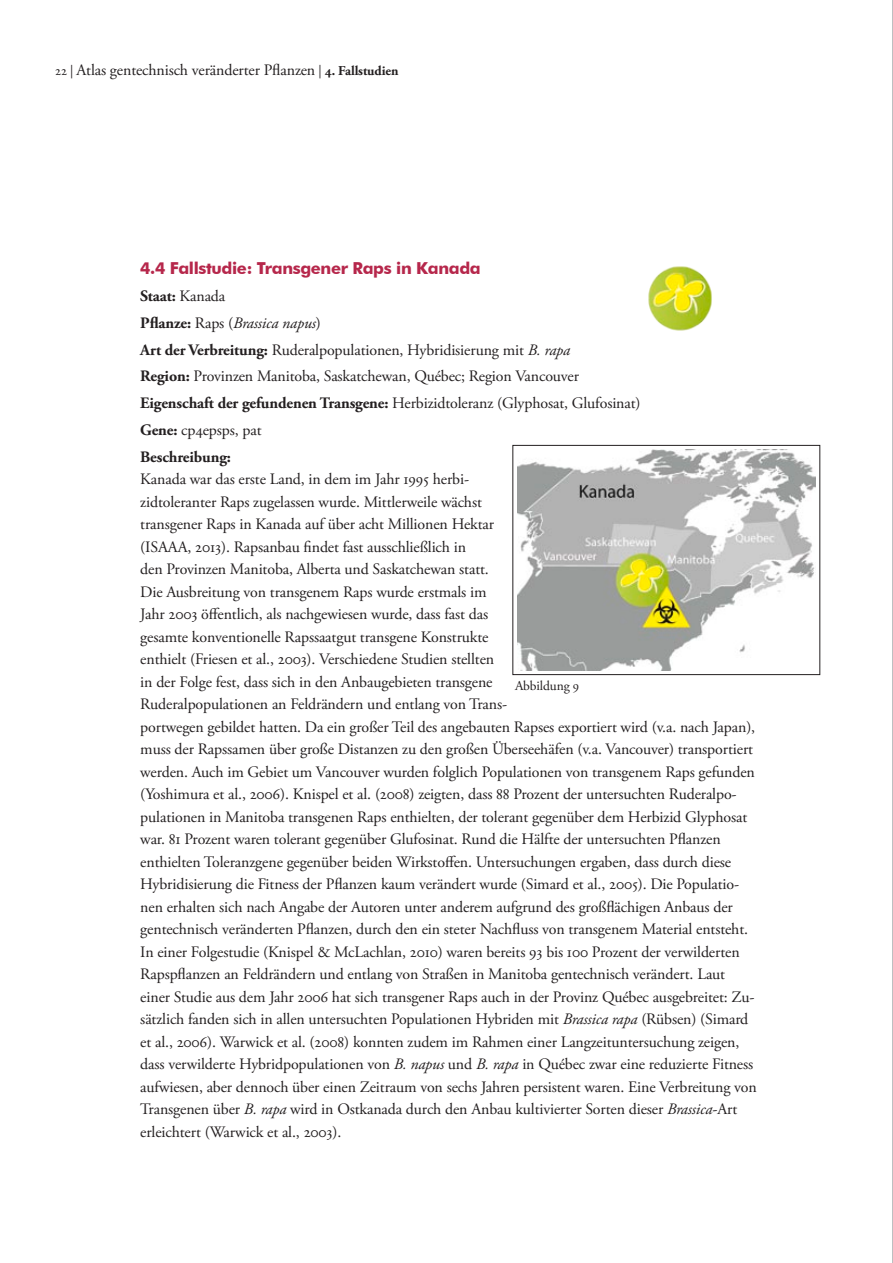
<style>
.page{position:relative;width:893px;height:1263px;background:#fff}
.page>*{position:absolute;margin:0;border:0;box-sizing:border-box;transform-origin:0 0}
.t1{font:700 16.5px "Futura BT";letter-spacing:-.02em;color:#b6274b}
.t2{font:15.9px/22.5px "Adobe Garamond Pro";letter-spacing:-.01em;color:#231f20}
.t3{font:13.5px "Adobe Garamond Pro";letter-spacing:-.01em;color:#231f20}
.s1{font-size:13.5px}
.s2{font-weight:700;font-size:13.5px}
.s3{font-weight:700}
.s4{font-style:italic}
</style>
<div class="page">
<hr style="left:892px;top:0;width:1px;height:1263px;background:#808285">
<img style="left:648px;top:266px;width:64px;height:65px">
<img style="left:517px;top:450px;width:298px;height:220px">
<div style="left:513px;top:445px;width:307px;height:230px;border:1px solid #231f20"></div>
<p class="t2" style="left:55px;top:60px;width:345px"><span class="s1">22 |</span> Atlas gentechnisch veränderter Pflanzen <span class="s1">|</span> <span class="s2">4. Fallstudien</span></p>
<p class="t1" style="left:140px;top:258px;width:342px">4.4 Fallstudie: Transgener Raps in Kanada</p>
<p class="t2" style="left:140px;top:283px;width:502px;line-height:26.7px"><span class="s3">Staat:</span> Kanada<br><span class="s3">Pflanze:</span> Raps (<span class="s4">Brassica napus</span>)<br><span class="s3">Art der Verbreitung:</span> Ruderalpopulationen, Hybridisierung mit <span class="s4">B. rapa<br></span><span class="s3">Region:</span> Provinzen Manitoba, Saskatchewan, Québec; Region Vancouver <span class="s3">Eigenschaft der gefundenen Transgene:</span> Herbizidtoleranz (Glyphosat, Glufosinat)<br><span class="s3">Gene:</span> cp4epsps, pat<br><span class="s3">Beschreibung:</span></p>
<p class="t2" style="left:140px;top:468px;width:618px">Kanada war das erste Land, in dem im Jahr 1995 herbi-<br>zidtoleranter Raps zugelassen wurde. Mittlerweile wächst<br>transgener Raps in Kanada auf über acht Millionen Hektar<br>(ISAAA, 2013). Rapsanbau findet fast ausschließlich in<br>den Provinzen Manitoba, Alberta und Saskatchewan statt.<br>Die Ausbreitung von transgenem Raps wurde erstmals im<br>Jahr 2003 öffentlich, als nachgewiesen wurde, dass fast das<br>gesamte konventionelle Rapssaatgut transgene Konstrukte<br>enthielt (Friesen et al., 2003). Verschiedene Studien stellten<br>in der Folge fest, dass sich in den Anbaugebieten transgene<br>Ruderalpopulationen an Feldrändern und entlang von Trans-<br>portwegen gebildet hatten. Da ein großer Teil des angebauten Rapses exportiert wird (v.a. nach Japan), muss der Rapssamen über große Distanzen zu den großen Überseehäfen (v.a. Vancouver) transportiert werden. Auch im Gebiet um Vancouver wurden folglich Populationen von transgenem Raps gefunden (Yoshimura et al., 2006). Knispel et al. (2008) zeigten, dass 88 Prozent der untersuchten Ruderalpo&shy;pulationen in Manitoba transgenen Raps enthielten, der tolerant gegenüber dem Herbizid Glyphosat war. 81 Prozent waren tolerant gegenüber Glufosinat. Rund die Hälfte der untersuchten Pflanzen enthielten Toleranzgene gegenüber beiden Wirkstoffen. Untersuchungen ergaben, dass durch diese Hybridisierung die Fitness der Pflanzen kaum verändert wurde (Simard et al., 2005). Die Populatio&shy;nen erhalten sich nach Angabe der Autoren unter anderem aufgrund des großflächigen Anbaus der gentechnisch veränderten Pflanzen, durch den ein steter Nachfluss von transgenem Material entsteht.<br>In einer Folgestudie (Knispel &amp; McLachlan, 2010) waren bereits 93 bis 100 Prozent der verwilderten Rapspflanzen an Feldrändern und entlang von Straßen in Manitoba gentechnisch verändert. Laut einer Studie aus dem Jahr 2006 hat sich transgener Raps auch in der Provinz Québec ausgebreitet: Zu&shy;sätzlich fanden sich in allen untersuchten Populationen Hybriden mit <span class="s4">Brassica rapa</span> (Rübsen) (Simard et al., 2006). Warwick et al. (2008) konnten zudem im Rahmen einer Langzeituntersuchung zeigen, dass verwilderte Hybridpopulationen von <span class="s4">B. napus</span> und <span class="s4">B. rapa</span> in Québec zwar eine reduzierte Fitness aufwiesen, aber dennoch über einen Zeitraum von sechs Jahren persistent waren. Eine Verbreitung von Transgenen über <span class="s4">B. rapa</span> wird in Ostkanada durch den Anbau kultivierter Sorten dieser <span class="s4">Brassica</span>-Art erleichtert (Warwick et al., 2003).</p>
<p class="t3" style="left:515px;top:677px;width:66px">Abbildung 9</p>
</div>
